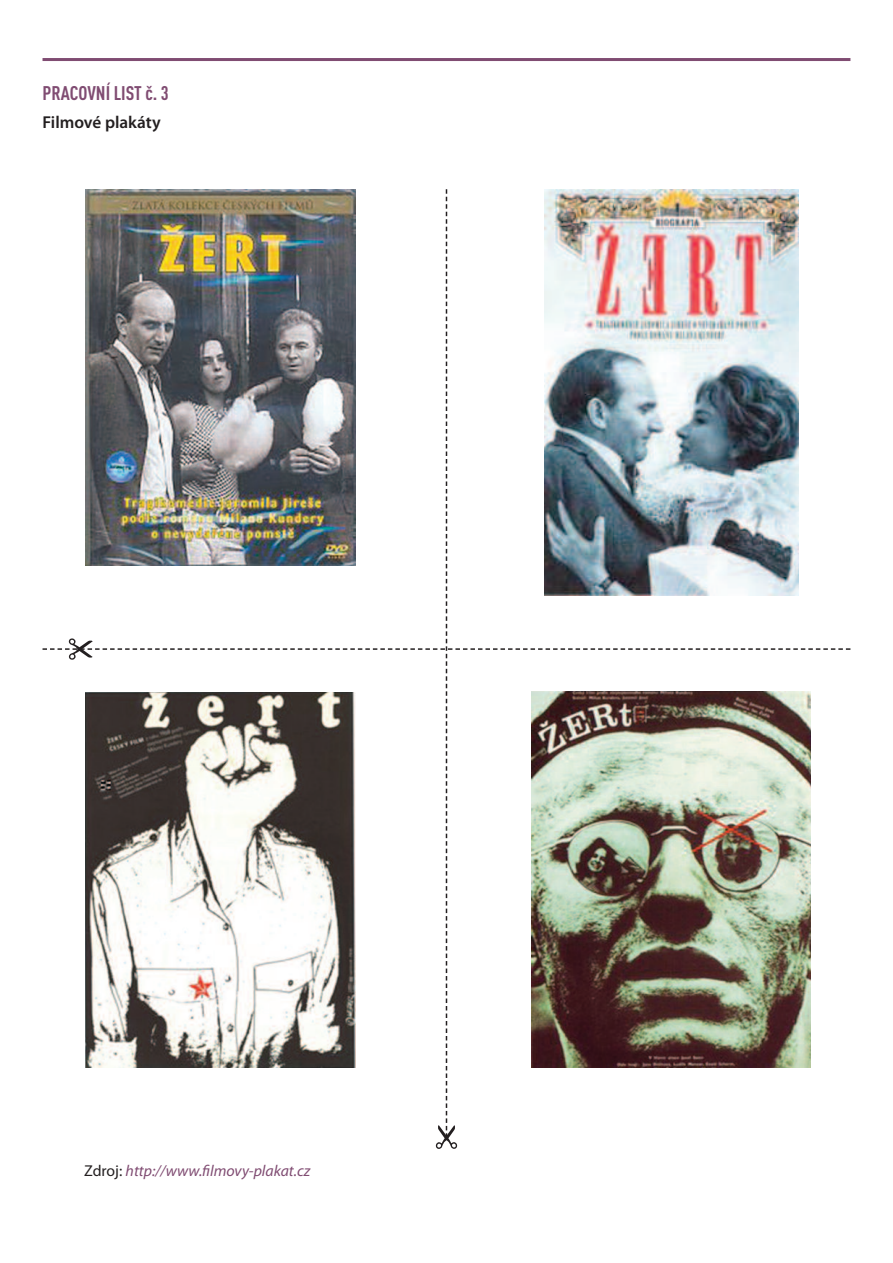
<style>
.page{position:relative;width:893px;height:1263px;background:#fff}
.page>*{position:absolute;margin:0;border:0;box-sizing:border-box;transform-origin:0 0}
.t1{font:700 condensed 19.5px "DIN Pro";color:#804c72}
.t2{font:600 17.25px "Myriad Pro";color:#231f20}
.t3{font:italic 15.75px "Myriad Pro";color:#804c72}
.s1{font-style:normal;color:#231f20}
</style>
<div class="page">
<hr style="left:43px;top:58px;width:807px;height:3px;background:#804c72">
<img style="left:43px;top:189px;width:807px;height:960px">
<p class="t1" style="left:43px;top:80px;width:128px">PRACOVNÍ LIST č. 3</p>
<p class="t2" style="left:43px;top:111px;width:120px">Filmové plakáty</p>
<p class="t3" style="left:84px;top:1161px;width:228px"><span class="s1">Zdroj:</span> http://www.filmovy-plakat.cz</p>
</div>
